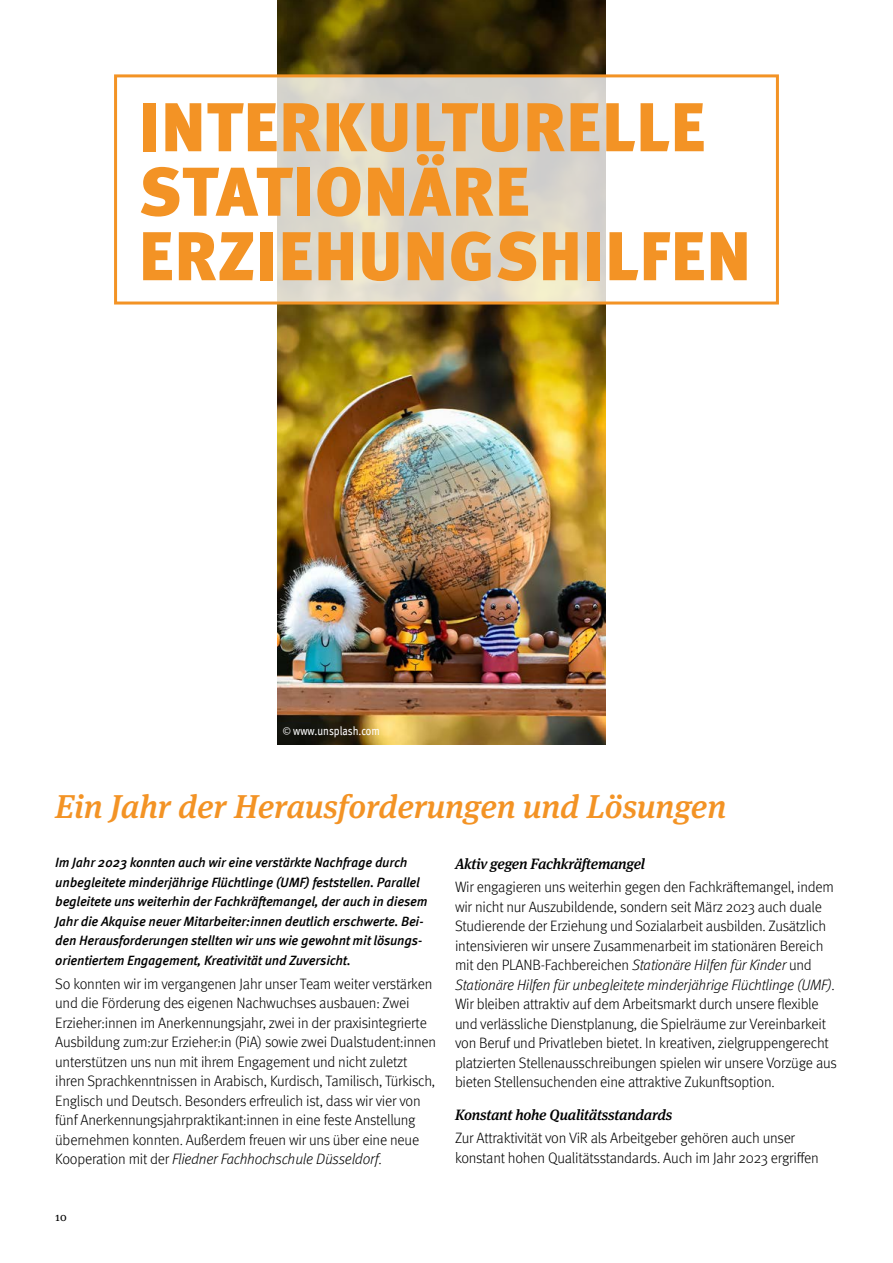
<style>
.page{position:relative;width:893px;height:1263px;background:#fff}
.page>*{position:absolute;margin:0;border:0;box-sizing:border-box;transform-origin:0 0}
.t1{font:900 68.85px/64.5px "Meta Pro";letter-spacing:.01em;color:#f39325}
.t2{font:italic 500 33px "Meta Serif Pro";color:#f39325}
.t3{font:300 15px/19.5px "Meta Pro";letter-spacing:-.015em;color:#000}
.t4{font:italic 500 15px "Meta Serif Pro";letter-spacing:-.015em;color:#000}
.t5{font:italic 500 13.5px/19.5px "Meta Pro";letter-spacing:-.015em;color:#000}
.t6{font:condensed 12px "Meta Pro";letter-spacing:-.005em;color:#fff}
.t7{font:12px "Meta Serif Pro";color:#000}
.s1{font-family:"Myriad Pro";font-stretch:normal}
.s2{font-style:italic}
</style>
<div class="page">
<img style="left:277px;top:0;width:329px;height:74px">
<img style="left:277px;top:304px;width:329px;height:440px">
<svg style="left:277px;top:78px;width:329px;height:222px;background:#dad7cc"></svg>
<div style="left:114px;top:74px;width:665px;height:230px;border:3px solid #f39325"></div>
<h1 class="t1" style="left:139px;top:92px;width:614px">INTERKULTURELLE<br>STATIONÄRE<br>ERZIEHUNGSHILFEN</h1>
<p class="t6" style="left:283px;top:722px;width:99px"><span class="s1">©</span> www.unsplash.com</p>
<h2 class="t2" style="left:55px;top:781px;width:672px">Ein Jahr der Herausforderungen und Lösungen</h2>
<p class="t5" style="left:55px;top:852px;width:374px">Im Jahr 2023 konnten auch wir eine verstärkte Nachfrage durch unbegleitete minderjährige Flüchtlinge (UMF) feststellen. Parallel begleitete uns weiterhin der Fachkräftemangel, der auch in diesem Jahr die Akquise neuer Mitarbeiter:innen deutlich erschwerte. Bei&shy;den Herausforderungen stellten wir uns wie gewohnt mit lösungs&shy;orientiertem Engagement, Kreativität und Zuversicht.</p>
<p class="t3" style="left:55px;top:973px;width:382px">So konnten wir im vergangenen Jahr unser Team weiter verstärken und die Förderung des eigenen Nachwuchses ausbauen: Zwei Erzieher:innen im Anerkennungsjahr, zwei in der praxisintegrierte Ausbildung zum:zur Erzieher:in (PiA) sowie zwei Dualstudent:innen unterstützen uns nun mit ihrem Engagement und nicht zuletzt ihren Sprachkenntnissen in Arabisch, Kurdisch, Tamilisch, Türkisch, Englisch und Deutsch. Besonders erfreulich ist, dass wir vier von fünf Anerkennungsjahrpraktikant:innen in eine feste Anstellung übernehmen konnten. Außerdem freuen wir uns über eine neue Kooperation mit der <span class="s2">Fliedner Fachhochschule Düsseldorf</span>.</p>
<p class="t7" style="left:55px;top:1208px;width:13px">10</p>
<p class="t4" style="left:455px;top:852px;width:192px">Aktiv gegen Fachkräftemangel</p>
<p class="t3" style="left:455px;top:877px;width:383px">Wir engagieren uns weiterhin gegen den Fachkräftemangel, indem wir nicht nur Auszubildende, sondern seit März 2023 auch duale Studierende der Erziehung und Sozialarbeit ausbilden. Zusätzlich intensivieren wir unsere Zusammenarbeit im stationären Bereich mit den PLANB-Fachbereichen <span class="s2">Stationäre Hilfen für Kinder</span> und <span class="s2">Stationäre Hilfen für unbegleitete minderjährige Flüchtlinge (UMF)</span>.<br>Wir bleiben attraktiv auf dem Arbeitsmarkt durch unsere flexible und verlässliche Dienstplanung, die Spielräume zur Vereinbarkeit von Beruf und Privatleben bietet. In kreativen, zielgruppengerecht platzierten Stellenausschreibungen spielen wir unsere Vorzüge aus bieten Stellensuchenden eine attraktive Zukunftsoption.</p>
<p class="t4" style="left:455px;top:1103px;width:219px">Konstant hohe Qualitätsstandards</p>
<p class="t3" style="left:455px;top:1128px;width:365px">Zur Attraktivität von ViR als Arbeitgeber gehören auch unser konstant hohen Qualitätsstandards. Auch im Jahr 2023 ergriffen</p>
</div>
